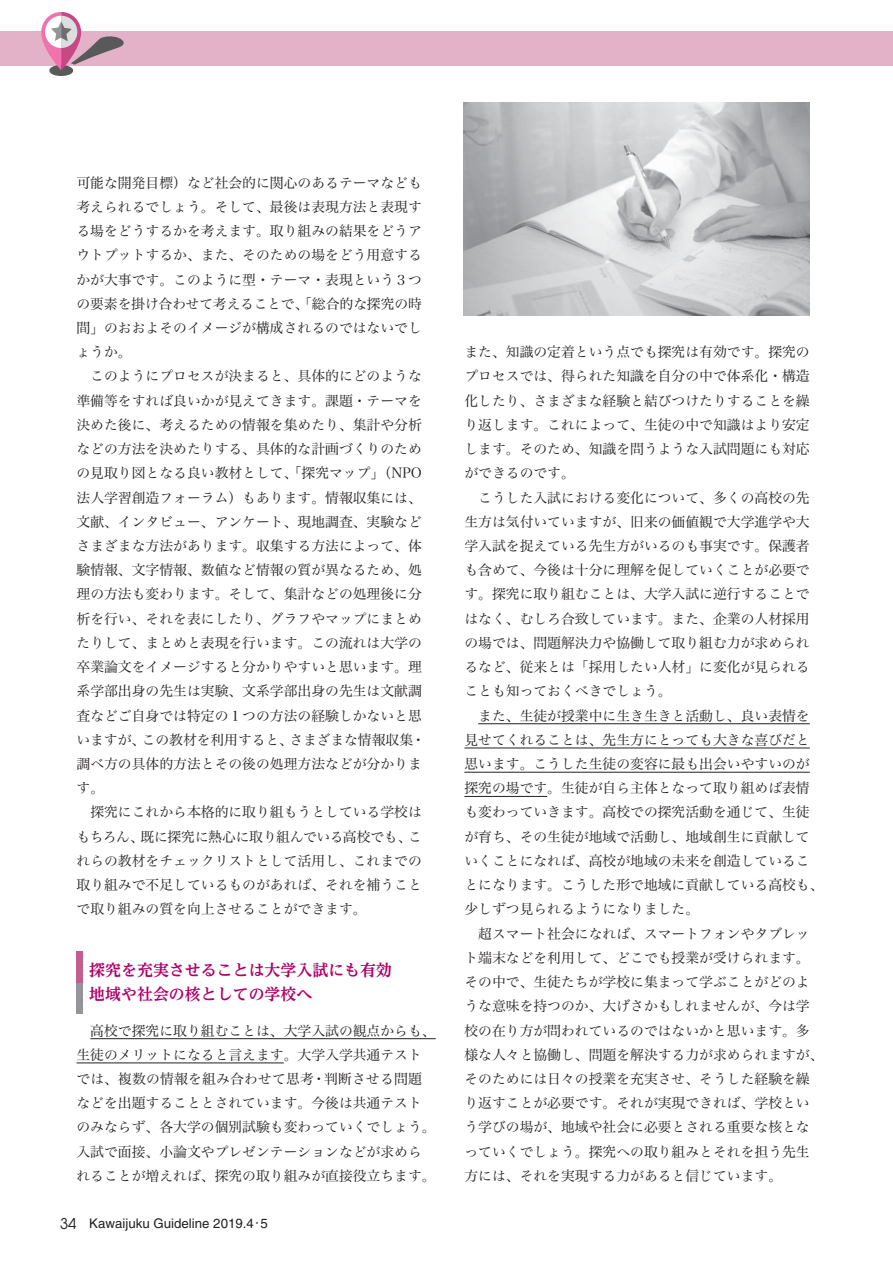
<style>
.page{position:relative;width:893px;height:1263px;background:#fff}
.page>*{position:absolute;margin:0;border:0;box-sizing:border-box;transform-origin:0 0}
.t1{font:15.9px/24.3px "UD Reimin Pro Bold 90 msp RKSJ H";color:#b00069}
.t2{font:13.8px/24.3px "Hira Min Std W3 90 msp RKSJ H";color:#231f20}
.t3{font:13.35px "Helvetica";color:#231f20}
.s1{font-family:"Avant Garde";font-size:14.85px}
.s2{font-family:"Gothic BBB Pro Medium 90 msp RKSJ H"}
</style>
<div class="page">
<hr style="left:478px;top:723px;width:332px;height:1px;background:#231f20">
<hr style="left:464px;top:748px;width:346px;height:1px;background:#231f20">
<hr style="left:464px;top:772px;width:346px;height:1px;background:#231f20">
<hr style="left:464px;top:796px;width:83px;height:1px;background:#231f20">
<hr style="left:90px;top:1038px;width:346px;height:1px;background:#231f20">
<hr style="left:77px;top:1063px;width:207px;height:1px;background:#231f20">
<div style="left:77px;top:952px;width:6px;height:62px;background:#939598"></div>
<div style="left:77px;top:952px;width:6px;height:31px;background:#c55c8e"></div>
<img style="left:463px;top:102px;width:347px;height:214px">
<div style="left:0;top:31px;width:893px;height:34px;background:#e3b1c8"></div>
<svg style="left:41px;top:12px;width:84px;height:64px"></svg>
<p class="t2" style="left:77px;top:172px;width:350px">可能な開発目標）など社会的に関心のあるテーマなども考えられるでしょう。そして、最後は表現方法と表現する場をどうするかを考えます。取り組みの結果をどうアウトプットするか、また、そのための場をどう用意するかが大事です。このように型・テーマ・表現という３つの要素を掛け合わせて考えることで、「総合的な探究の時間」のおおよそのイメージが構成されるのではないでしょうか。<br>　このようにプロセスが決まると、具体的にどのような準備等をすれば良いかが見えてきます。課題・テーマを決めた後に、考えるための情報を集めたり、集計や分析などの方法を決めたりする、具体的な計画づくりのための見取り図となる良い教材として、「探究マップ」（NPO法人学習創造フォーラム）もあります。情報収集には、文献、インタビュー、アンケート、現地調査、実験などさまざまな方法があります。収集する方法によって、体験情報、文字情報、数値など情報の質が異なるため、処理の方法も変わります。そして、集計などの処理後に分析を行い、それを表にしたり、グラフやマップにまとめたりして、まとめと表現を行います。この流れは大学の卒業論文をイメージすると分かりやすいと思います。理系学部出身の先生は実験、文系学部出身の先生は文献調査などご自身では特定の１つの方法の経験しかないと思いますが、この教材を利用すると、さまざまな情報収集・調べ方の具体的方法とその後の処理方法などが分かります。<br>　探究にこれから本格的に取り組もうとしている学校はもちろん、既に探究に熱心に取り組んでいる高校でも、これらの教材をチェックリストとして活用し、これまでの取り組みで不足しているものがあれば、それを補うことで取り組みの質を向上させることができます。</p>
<p class="t1" style="left:89px;top:960px;width:304px">探究を充実させることは大学入試にも有効地域や社会の核としての学校へ</p>
<p class="t2" style="left:77px;top:1020px;width:361px">　高校で探究に取り組むことは、大学入試の観点からも、生徒のメリットになると言えます。大学入学共通テストでは、複数の情報を組み合わせて思考･判断させる問題などを出題することとされています。今後は共通テストのみならず、各大学の個別試験も変わっていくでしょう。入試で面接、小論文やプレゼンテーションなどが求められることが増えれば、探究の取り組みが直接役立ちます。</p>
<p class="t3" style="left:60px;top:1219px;width:209px"><span class="s1">34</span> Kawaijuku Guideline 2019.4<span class="s2">･</span>5</p>
<p class="t2" style="left:464px;top:342px;width:361px">また、知識の定着という点でも探究は有効です。探究のプロセスでは、得られた知識を自分の中で体系化・構造化したり、さまざまな経験と結びつけたりすることを繰り返します。これによって、生徒の中で知識はより安定します。そのため、知識を問うような入試問題にも対応ができるのです。<br>　こうした入試における変化について、多くの高校の先生方は気付いていますが、旧来の価値観で大学進学や大学入試を捉えている先生方がいるのも事実です。保護者も含めて、今後は十分に理解を促していくことが必要です。探究に取り組むことは、大学入試に逆行することではなく、むしろ合致しています。また、企業の人材採用の場では、問題解決力や協働して取り組む力が求められるなど、従来とは「採用したい人材」に変化が見られることも知っておくべきでしょう。<br>　また、生徒が授業中に生き生きと活動し、良い表情を見せてくれることは、先生方にとっても大きな喜びだと思います。こうした生徒の変容に最も出会いやすいのが探究の場です。生徒が自ら主体となって取り組めば表情も変わっていきます。高校での探究活動を通じて、生徒が育ち、その生徒が地域で活動し、地域創生に貢献していくことになれば、高校が地域の未来を創造していることになります。こうした形で地域に貢献している高校も、少しずつ見られるようになりました。<br>　超スマート社会になれば、スマートフォンやタブレット端末などを利用して、どこでも授業が受けられます。その中で、生徒たちが学校に集まって学ぶことがどのような意味を持つのか、大げさかもしれませんが、今は学校の在り方が問われているのではないかと思います。多様な人々と協働し、問題を解決する力が求められますが、そのためには日々の授業を充実させ、そうした経験を繰り返すことが必要です。それが実現できれば、学校という学びの場が、地域や社会に必要とされる重要な核となっていくでしょう。探究への取り組みとそれを担う先生方には、それを実現する力があると信じています。</p>
</div>
